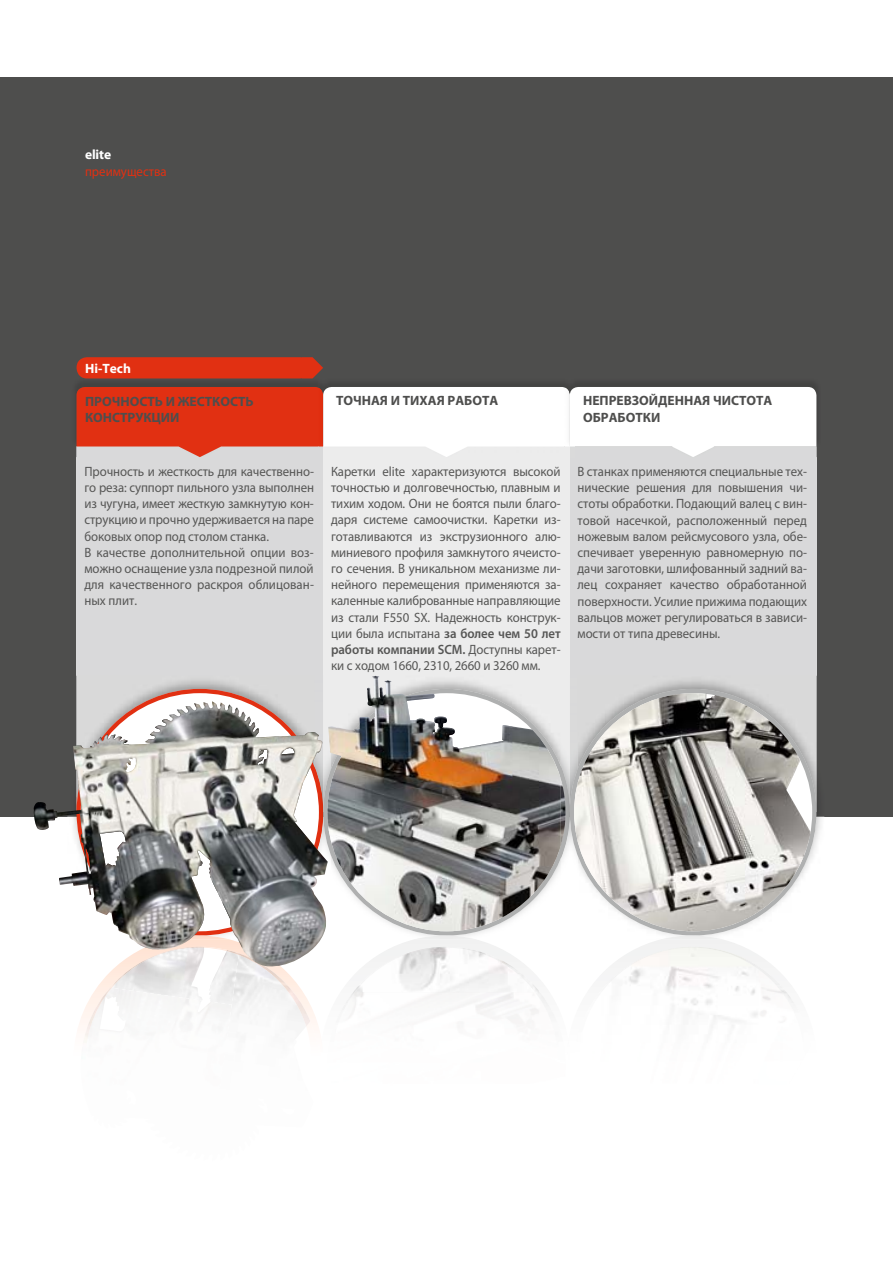
<style>
.page{position:relative;width:893px;height:1263px;background:#fff}
.page>*{position:absolute;margin:0;border:0;box-sizing:border-box;transform-origin:0 0}
.t1{font:13.5px/16.2px "Myriad Pro";letter-spacing:-.005em;color:#565655;text-align:justify;scale:.95 1}
.t2{font:700 13.5px/16.2px "Myriad Pro";color:#4e4e4d}
.t3{font:700 13.5px "Myriad Pro";color:#fff}
.t4{font:13.5px "Myriad Pro";color:#e13012;scale:.95 1}
.s1{font-weight:600}
</style>
<div class="page">
<div style="left:0;top:77px;width:893px;height:739px;background:#4e4e4d"></div>
<div style="left:77px;top:446px;width:246px;height:366px;background:#d9d9da"></div>
<div style="left:570px;top:446px;width:246px;height:366px;background:#d9d9da"></div>
<div style="left:323px;top:446px;width:247px;height:366px;background:#ececec"></div>
<img style="left:76px;top:378px;width:242px;height:79px">
<img style="left:575px;top:384px;width:242px;height:73px">
<svg style="left:77px;top:387px;width:739px;height:70px;background:#f1beb6"></svg>
<img style="left:129px;top:935px;width:185px;height:4px">
<img style="left:76px;top:676px;width:1px;height:43px">
<svg style="left:119px;top:689px;width:195px;height:246px"></svg>
<img style="left:314px;top:858px;width:9px;height:81px">
<img style="left:314px;top:732px;width:9px;height:34px">
<img style="left:314px;top:766px;width:9px;height:92px">
<svg style="left:323px;top:699px;width:238px;height:236px"></svg>
<svg style="left:327px;top:693px;width:239px;height:238px;background:#8e8d8c"></svg>
<img style="left:327px;top:699px;width:121px;height:232px">
<img style="left:816px;top:676px;width:2px;height:140px">
<img style="left:561px;top:766px;width:9px;height:92px">
<img style="left:561px;top:779px;width:5px;height:66px">
<svg style="left:570px;top:689px;width:246px;height:246px"></svg>
<img style="left:574px;top:693px;width:236px;height:238px">
<img style="left:168px;top:935px;width:61px;height:4px">
<svg style="left:79px;top:939px;width:663px;height:103px"></svg>
<img style="left:574px;top:947px;width:220px;height:95px">
<svg style="left:81px;top:693px;width:238px;height:238px;background:#a6a6a5"></svg>
<img style="left:94px;top:702px;width:124px;height:229px">
<img style="left:34px;top:719px;width:213px;height:182px">
<img style="left:328px;top:676px;width:184px;height:132px">
<svg style="left:77px;top:357px;width:246px;height:21px;background:#db3114"></svg>
<p class="t3" style="left:85px;top:147px;width:28px">elite</p>
<p class="t4" style="left:85px;top:166px;width:87px">преимущества</p>
<p class="t3" style="left:85px;top:360px;width:47px">Hi-Tech</p>
<p class="t2" style="left:85px;top:393px;width:170px">ПРОЧНОСТЬ И ЖЕСТКОСТЬ<br>КОНСТРУКЦИИ</p>
<p class="t2" style="left:336px;top:393px;width:164px">ТОЧНАЯ И ТИХАЯ РАБОТА</p>
<p class="t2" style="left:583px;top:393px;width:191px">НЕПРЕВЗОЙДЕННАЯ ЧИСТОТА<br>ОБРАБОТКИ</p>
<p class="t1" style="left:84px;top:464px;width:243px;text-align:left">Прочность и жесткость для качественно&shy;го реза: суппорт пильного узла выполнен из чугуна, имеет жесткую замкнутую кон&shy;струкцию и прочно удерживается на паре боковых опор под столом станка.<br>В качестве дополнительной опции воз&shy;можно оснащение узла подрезной пилой для качественного раскроя облицован&shy;ных плит.</p>
<p class="t1" style="left:331px;top:464px;width:243px">Каретки elite характеризуются высокой точностью и долговечностью, плавным и тихим ходом. Они не боятся пыли благо&shy;даря системе самоочистки. Каретки из&shy;готавливаются из экструзионного алю&shy;миниевого профиля замкнутого ячеисто&shy;го сечения. В уникальном механизме ли&shy;нейного перемещения применяются за&shy;каленные калиброванные направляющие из стали F550 SX. Надежность конструк&shy;ции была испытана <span class="s1">за более чем 50 лет работы компании SCM.</span> Доступны карет&shy;ки с ходом 1660, 2310, 2660 и 3260 мм.</p>
<p class="t1" style="left:577px;top:464px;width:243px">В станках применяются специальные тех&shy;нические решения для повышения чи&shy;стоты обработки. Подающий валец с вин&shy;товой насечкой, расположенный перед ножевым валом рейсмусового узла, обе&shy;спечивает уверенную равномерную по&shy;дачи заготовки, шлифованный задний ва&shy;лец сохраняет качество обработанной поверхности. Усилие прижима подающих вальцов может регулироваться в зависи&shy;мости от типа древесины.</p>
</div>
